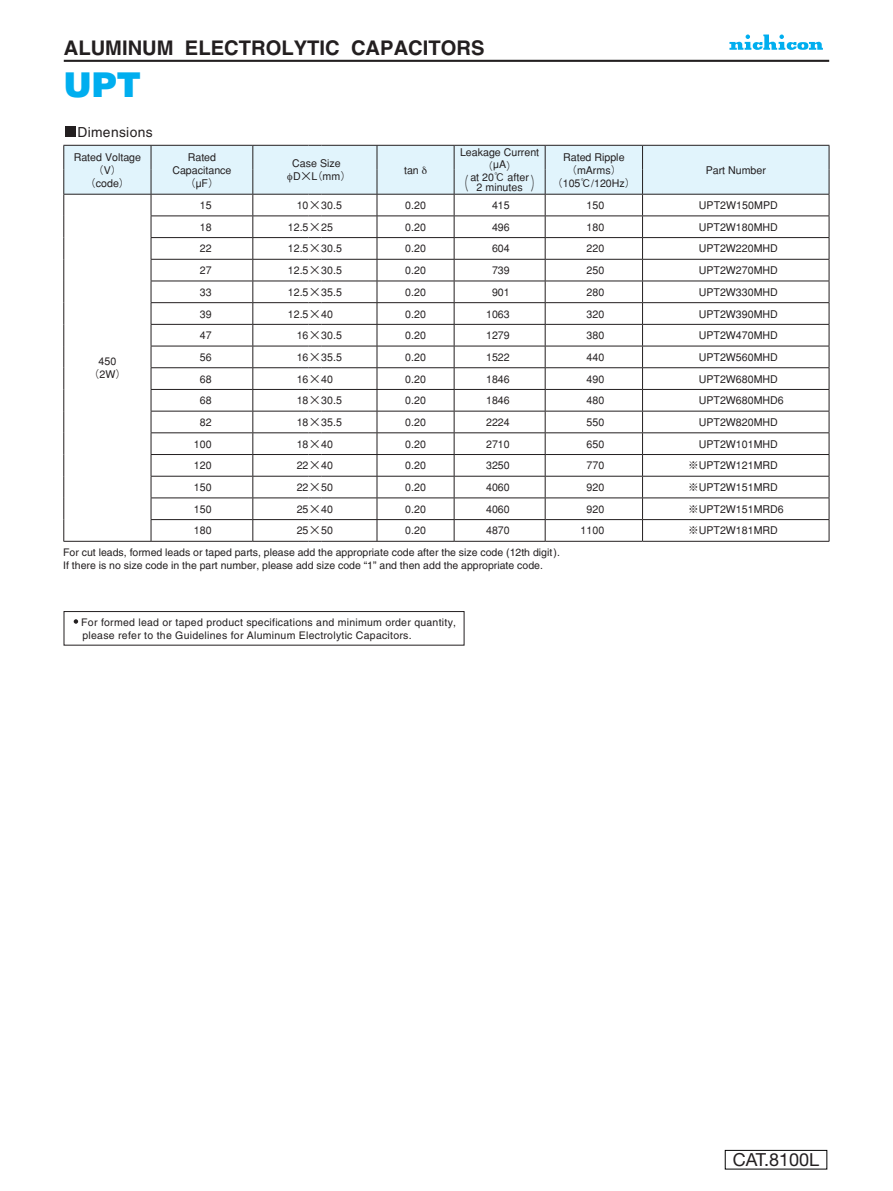
<style>
.page{position:relative;width:893px;height:1191px;background:#fff}
.page>*{position:absolute;margin:0;border:0;box-sizing:border-box;transform-origin:0 0}
.t1{font:900 34.2px "Helvetica";color:#00aeef}
.t2{font:700 20.25px "Helvetica";color:#231f20}
.t3{font:18px "Helvetica Neue LT Std";color:#231f20}
.t4{font:500 18px "Gothic BBB";color:#231f20;scale:.59 1}
.t5{font:13.8px "Helvetica";letter-spacing:.025em;color:#231f20}
.t6{font:500 10.65px/12.8px "Gothic BBB";color:#231f20;text-align:center}
.t7{font:10.5px/12.8px "Helvetica";color:#231f20}
.t8{font:10.5px/13px "Helvetica";letter-spacing:.025em;color:#231f20}
.s1{font-size:18px}
</style>
<div class="page">
<hr style="left:64px;top:60px;width:765px;height:2px;background:#231f20">
<svg style="left:729px;top:34px;width:94px;height:16px"></svg>
<div style="left:725px;top:1150px;width:102px;height:19px;border:1px solid #030303"></div>
<div style="left:65px;top:127px;width:10px;height:10px;background:#231f20"></div>
<svg style="left:74px;top:619px;width:4px;height:4px"></svg>
<div style="left:64px;top:611px;width:400px;height:34px;border:1px solid #231f20"></div>
<svg style="left:63px;top:145px;width:767px;height:397px"></svg>
<h2 class="t2" style="left:64px;top:35px;width:422px">ALUMINUM ELECTROLYTIC CAPACITORS</h2>
<h1 class="t1" style="left:63px;top:63px;width:79px">UPT</h1>
<p class="t5" style="left:77px;top:124px;width:77px">Dimensions</p>
<p class="t6" style="left:74px;top:151px;width:69px">Rated Voltage（V）<br>（code）</p>
<p class="t6" style="left:172px;top:151px;width:61px">Rated<br>Capacitance（µF）</p>
<p class="t6" style="left:292px;top:157px;width:60px;text-align:left">Case Size<br>D×L（mm）</p>
<p class="t6" style="left:404px;top:164px;width:16px">tan</p>
<p class="t6" style="left:460px;top:145px;width:81px;line-height:13.4px">Leakage Current（µA）</p>
<p class="t6" style="left:552px;top:151px;width:85px">Rated Ripple（mArms）（105℃/120Hz）</p>
<h3 class="t4" style="left:458px;top:173px;width:20px">（</h3>
<p class="t6" style="left:477px;top:173px;width:66px;line-height:9.6px;text-align:left;text-indent:-6px">at 20℃ after<br>2 minutes <span class="s1">）</span></p>
<p class="t6" style="left:706px;top:164px;width:62px">Part Number</p>
<p class="t6" style="left:89px;top:355px;width:39px">450（2W）</p>
<p class="t6" style="left:200px;top:199px;width:13px">15</p>
<p class="t6" style="left:297px;top:199px;width:47px">10×30.5</p>
<p class="t6" style="left:405px;top:199px;width:22px">0.20</p>
<p class="t6" style="left:492px;top:199px;width:19px">415</p>
<p class="t6" style="left:586px;top:199px;width:19px">150</p>
<p class="t6" style="left:688px;top:199px;width:91px">　UPT2W150MPD</p>
<p class="t6" style="left:200px;top:221px;width:13px">18</p>
<p class="t6" style="left:288px;top:221px;width:47px">12.5×25</p>
<p class="t6" style="left:405px;top:221px;width:22px">0.20</p>
<p class="t6" style="left:492px;top:221px;width:19px">496</p>
<p class="t6" style="left:586px;top:221px;width:19px">180</p>
<p class="t6" style="left:688px;top:221px;width:91px">　UPT2W180MHD</p>
<p class="t6" style="left:200px;top:242px;width:13px">22</p>
<p class="t6" style="left:288px;top:242px;width:56px">12.5×30.5</p>
<p class="t6" style="left:405px;top:242px;width:22px">0.20</p>
<p class="t6" style="left:492px;top:242px;width:19px">604</p>
<p class="t6" style="left:586px;top:242px;width:19px">220</p>
<p class="t6" style="left:688px;top:242px;width:91px">　UPT2W220MHD</p>
<p class="t6" style="left:200px;top:264px;width:13px">27</p>
<p class="t6" style="left:288px;top:264px;width:56px">12.5×30.5</p>
<p class="t6" style="left:405px;top:264px;width:22px">0.20</p>
<p class="t6" style="left:492px;top:264px;width:19px">739</p>
<p class="t6" style="left:586px;top:264px;width:19px">250</p>
<p class="t6" style="left:688px;top:264px;width:91px">　UPT2W270MHD</p>
<p class="t6" style="left:200px;top:286px;width:13px">33</p>
<p class="t6" style="left:288px;top:286px;width:56px">12.5×35.5</p>
<p class="t6" style="left:405px;top:286px;width:22px">0.20</p>
<p class="t6" style="left:492px;top:286px;width:19px">901</p>
<p class="t6" style="left:586px;top:286px;width:19px">280</p>
<p class="t6" style="left:688px;top:286px;width:91px">　UPT2W330MHD</p>
<p class="t6" style="left:200px;top:307px;width:13px">39</p>
<p class="t6" style="left:288px;top:307px;width:47px">12.5×40</p>
<p class="t6" style="left:405px;top:307px;width:22px">0.20</p>
<p class="t6" style="left:486px;top:307px;width:25px">1063</p>
<p class="t6" style="left:586px;top:307px;width:19px">320</p>
<p class="t6" style="left:688px;top:307px;width:91px">　UPT2W390MHD</p>
<p class="t6" style="left:200px;top:329px;width:13px">47</p>
<p class="t6" style="left:297px;top:329px;width:47px">16×30.5</p>
<p class="t6" style="left:405px;top:329px;width:22px">0.20</p>
<p class="t6" style="left:486px;top:329px;width:25px">1279</p>
<p class="t6" style="left:586px;top:329px;width:19px">380</p>
<p class="t6" style="left:688px;top:329px;width:91px">　UPT2W470MHD</p>
<p class="t6" style="left:200px;top:351px;width:13px">56</p>
<p class="t6" style="left:297px;top:351px;width:47px">16×35.5</p>
<p class="t6" style="left:405px;top:351px;width:22px">0.20</p>
<p class="t6" style="left:486px;top:351px;width:25px">1522</p>
<p class="t6" style="left:586px;top:351px;width:19px">440</p>
<p class="t6" style="left:688px;top:351px;width:91px">　UPT2W560MHD</p>
<p class="t6" style="left:200px;top:373px;width:13px">68</p>
<p class="t6" style="left:297px;top:373px;width:38px">16×40</p>
<p class="t6" style="left:405px;top:373px;width:22px">0.20</p>
<p class="t6" style="left:486px;top:373px;width:25px">1846</p>
<p class="t6" style="left:586px;top:373px;width:19px">490</p>
<p class="t6" style="left:688px;top:373px;width:91px">　UPT2W680MHD</p>
<p class="t6" style="left:200px;top:394px;width:13px">68</p>
<p class="t6" style="left:297px;top:394px;width:47px">18×30.5</p>
<p class="t6" style="left:405px;top:394px;width:22px">0.20</p>
<p class="t6" style="left:486px;top:394px;width:25px">1846</p>
<p class="t6" style="left:586px;top:394px;width:19px">480</p>
<p class="t6" style="left:688px;top:394px;width:97px">　UPT2W680MHD6</p>
<p class="t6" style="left:200px;top:416px;width:13px">82</p>
<p class="t6" style="left:297px;top:416px;width:47px">18×35.5</p>
<p class="t6" style="left:405px;top:416px;width:22px">0.20</p>
<p class="t6" style="left:486px;top:416px;width:25px">2224</p>
<p class="t6" style="left:586px;top:416px;width:19px">550</p>
<p class="t6" style="left:688px;top:416px;width:91px">　UPT2W820MHD</p>
<p class="t6" style="left:194px;top:438px;width:19px">100</p>
<p class="t6" style="left:297px;top:438px;width:38px">18×40</p>
<p class="t6" style="left:405px;top:438px;width:22px">0.20</p>
<p class="t6" style="left:486px;top:438px;width:25px">2710</p>
<p class="t6" style="left:586px;top:438px;width:19px">650</p>
<p class="t6" style="left:688px;top:438px;width:91px">　UPT2W101MHD</p>
<p class="t6" style="left:194px;top:459px;width:19px">120</p>
<p class="t6" style="left:297px;top:459px;width:38px">22×40</p>
<p class="t6" style="left:405px;top:459px;width:22px">0.20</p>
<p class="t6" style="left:486px;top:459px;width:25px">3250</p>
<p class="t6" style="left:586px;top:459px;width:19px">770</p>
<p class="t6" style="left:688px;top:459px;width:91px">※UPT2W121MRD</p>
<p class="t6" style="left:194px;top:481px;width:19px">150</p>
<p class="t6" style="left:297px;top:481px;width:38px">22×50</p>
<p class="t6" style="left:405px;top:481px;width:22px">0.20</p>
<p class="t6" style="left:486px;top:481px;width:25px">4060</p>
<p class="t6" style="left:586px;top:481px;width:19px">920</p>
<p class="t6" style="left:688px;top:481px;width:91px">※UPT2W151MRD</p>
<p class="t6" style="left:194px;top:503px;width:19px">150</p>
<p class="t6" style="left:297px;top:503px;width:38px">25×40</p>
<p class="t6" style="left:405px;top:503px;width:22px">0.20</p>
<p class="t6" style="left:486px;top:503px;width:25px">4060</p>
<p class="t6" style="left:586px;top:503px;width:19px">920</p>
<p class="t6" style="left:688px;top:503px;width:97px">※UPT2W151MRD6</p>
<p class="t6" style="left:194px;top:524px;width:19px">180</p>
<p class="t6" style="left:297px;top:524px;width:38px">25×50</p>
<p class="t6" style="left:405px;top:524px;width:22px">0.20</p>
<p class="t6" style="left:486px;top:524px;width:25px">4870</p>
<p class="t6" style="left:581px;top:524px;width:25px">1100</p>
<p class="t6" style="left:688px;top:524px;width:91px">※UPT2W181MRD</p>
<p class="t7" style="left:63px;top:546px;width:498px">For cut leads, formed leads or taped parts, please add the appropriate code after the size code (12th digit).<br>If there is no size code in the part number, please add size code “1” and then add the appropriate code.</p>
<p class="t8" style="left:81px;top:615px;width:376px">For formed lead or taped product specifications and minimum order quantity, please refer to the Guidelines for Aluminum Electrolytic Capacitors.</p>
<h3 class="t3" style="left:733px;top:1149px;width:88px">CAT.8100L</h3>
</div>
